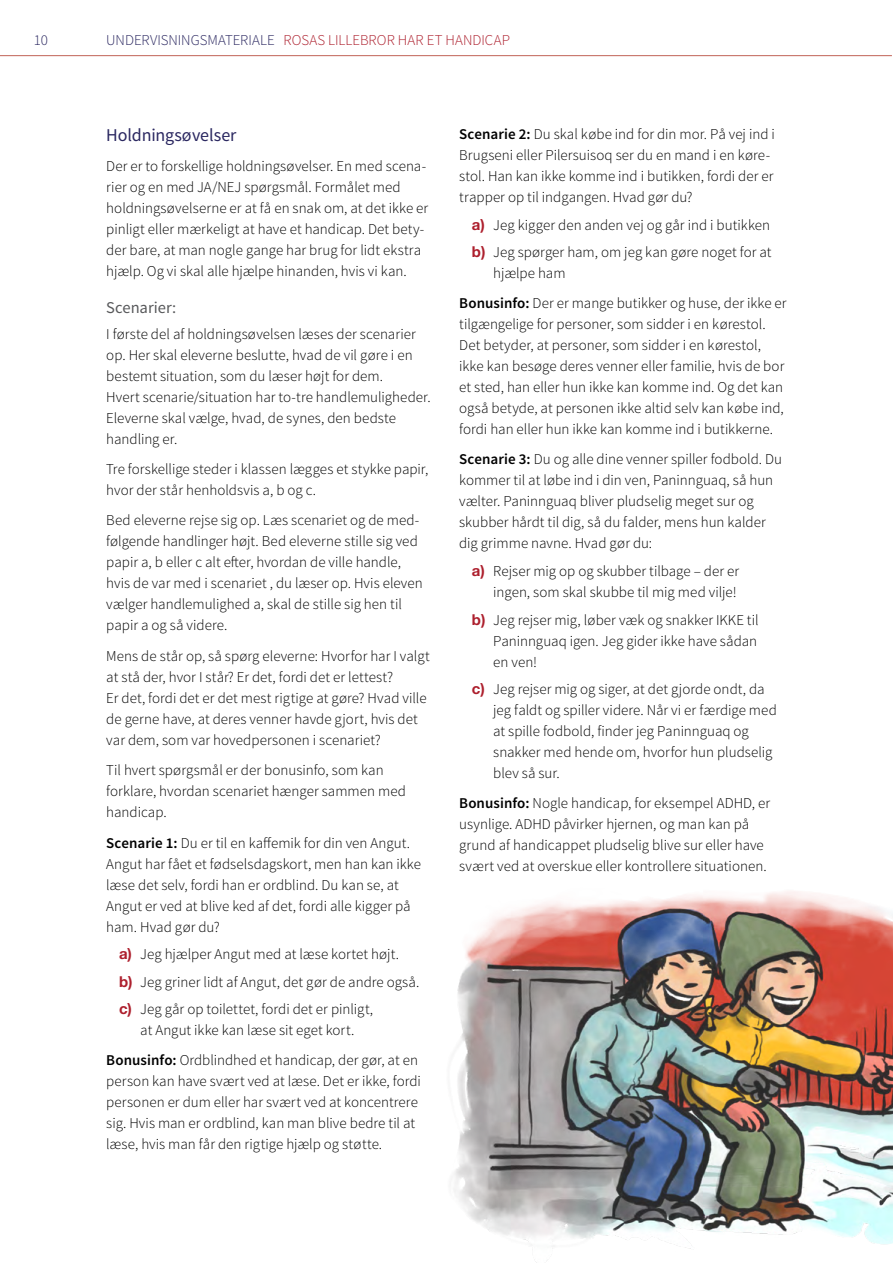
<style>
.page{position:relative;width:893px;height:1263px;background:#fff}
.page>*{position:absolute;margin:0;border:0;box-sizing:border-box;transform-origin:0 0}
.t1{font:18px "Source Sans Pro";letter-spacing:-.005em;color:#2a2760}
.t2{font:16.5px "Source Sans Pro";color:#58595b}
.t3{font:300 15px/21px "Source Sans Pro";color:#000}
.t4{font:300 15px "Source Sans Pro";letter-spacing:.005em;color:#ad1f2d}
.t5{font:300 15px "Source Sans Pro";color:#2a2760}
.s1{color:#2a2760}
.s2{font-weight:600}
.s3{font-family:"Helvetica Neue LT Std";font-weight:700;color:#ad1f2d}
</style>
<div class="page">
<img style="left:454px;top:891px;width:439px;height:372px">
<hr style="left:0;top:55px;width:892px;height:1px;background:#c16257">
<p class="t5" style="left:34px;top:31px;width:15px">10</p>
<p class="t4" style="left:106px;top:31px;width:405px"><span class="s1">UNDERVISNINGSMATERIALE</span> ROSAS LILLEBROR HAR ET HANDICAP</p>
<p class="t1" style="left:106px;top:124px;width:132px">Holdningsøvelser</p>
<p class="t3" style="left:106px;top:156px;width:324px">Der er to forskellige holdningsøvelser. En med scena&shy;rier og en med JA/NEJ spørgsmål. Formålet med holdningsøvelserne er at få en snak om, at det ikke er pinligt eller mærkeligt at have et handicap. Det bety&shy;der bare, at man nogle gange har brug for lidt ekstra hjælp. Og vi skal alle hjælpe hinanden, hvis vi kan.</p>
<p class="t2" style="left:106px;top:297px;width:71px">Scenarier:</p>
<p class="t3" style="left:106px;top:323px;width:326px">I første del af holdningsøvelsen læses der scenarier op. Her skal eleverne beslutte, hvad de vil gøre i en bestemt situation, som du læser højt for dem.<br>Hvert scenarie/situation har to-tre handlemuligheder.<br>Eleverne skal vælge, hvad, de synes, den bedste handling er.</p>
<p class="t3" style="left:106px;top:459px;width:323px">Tre forskellige steder i klassen lægges et stykke papir, hvor der står henholdsvis a, b og c.</p>
<p class="t3" style="left:106px;top:510px;width:318px">Bed eleverne rejse sig op. Læs scenariet og de med&shy;følgende handlinger højt. Bed eleverne stille sig ved papir a, b eller c alt efter, hvordan de ville handle, hvis de var med i scenariet , du læser op. Hvis eleven vælger handlemulighed a, skal de stille sig hen til papir a og så videre.</p>
<p class="t3" style="left:106px;top:645px;width:325px">Mens de står op, så spørg eleverne: Hvorfor har I valgt at stå der, hvor I står? Er det, fordi det er lettest?<br>Er det, fordi det er det mest rigtige at gøre? Hvad ville de gerne have, at deres venner havde gjort, hvis det var dem, som var hovedpersonen i scenariet?</p>
<p class="t3" style="left:106px;top:760px;width:301px">Til hvert spørgsmål er der bonusinfo, som kan forklare, hvordan scenariet hænger sammen med handicap.</p>
<p class="t3" style="left:106px;top:832px;width:316px"><span class="s2">Scenarie 1:</span> Du er til en kaffemik for din ven Angut.<br>Angut har fået et fødselsdagskort, men han kan ikke læse det selv, fordi han er ordblind. Du kan se, at Angut er ved at blive ked af det, fordi alle kigger på ham. Hvad gør du?</p>
<p class="t3" style="left:119px;top:941px;width:302px;line-height:27.5px"><span class="s3">a)</span> Jeg hjælper Angut med at læse kortet højt.<br><span class="s3">b)</span> Jeg griner lidt af Angut, det gør de andre også. <span class="s3">c)</span> Jeg går op toilettet, fordi det er pinligt,</p>
<p class="t3" style="left:106px;top:1015px;width:313px;line-height:29.8px;text-indent:34px">at Angut ikke kan læse sit eget kort.<br><span class="s2">Bonusinfo:</span> Ordblindhed et handicap, der gør, at en</p>
<p class="t3" style="left:106px;top:1070px;width:316px">person kan have svært ved at læse. Det er ikke, fordi personen er dum eller har svært ved at koncentrere sig. Hvis man er ordblind, kan man blive bedre til at læse, hvis man får den rigtige hjælp og støtte.</p>
<p class="t3" style="left:459px;top:123px;width:317px"><span class="s2">Scenarie 2:</span> Du skal købe ind for din mor. På vej ind i Brugseni eller Pilersuisoq ser du en mand i en køre&shy;stol. Han kan ikke komme ind i butikken, fordi der er trapper op til indgangen. Hvad gør du?</p>
<p class="t3" style="left:472px;top:211px;width:301px;line-height:27.3px"><span class="s3">a)</span> Jeg kigger den anden vej og går ind i butikken <span class="s3">b)</span> Jeg spørger ham, om jeg kan gøre noget for at</p>
<p class="t3" style="left:459px;top:258px;width:329px;line-height:30px;text-indent:34px">hjælpe ham<br><span class="s2">Bonusinfo:</span> Der er mange butikker og huse, der ikke er</p>
<p class="t3" style="left:459px;top:314px;width:327px">tilgængelige for personer, som sidder i en kørestol.<br>Det betyder, at personer, som sidder i en kørestol, ikke kan besøge deres venner eller familie, hvis de bor et sted, han eller hun ikke kan komme ind. Og det kan også betyde, at personen ikke altid selv kan købe ind, fordi han eller hun ikke kan komme ind i butikkerne.</p>
<p class="t3" style="left:459px;top:449px;width:324px"><span class="s2">Scenarie 3:</span> Du og alle dine venner spiller fodbold. Du kommer til at løbe ind i din ven, Paninnguaq, så hun vælter. Paninnguaq bliver pludselig meget sur og skubber hårdt til dig, så du falder, mens hun kalder dig grimme navne. Hvad gør du:</p>
<p class="t3" style="left:472px;top:561px;width:269px;text-align:right"><span class="s3">a)</span> Rejser mig op og skubber tilbage – der er ingen, som skal skubbe til mig med vilje!</p>
<p class="t3" style="left:493px;top:609px;width:267px;text-align:justify;text-indent:-21px"><span class="s3">b)</span> Jeg rejser mig, løber væk og snakker IKKE til Paninnguaq igen. Jeg gider ikke have sådan en ven!</p>
<p class="t3" style="left:493px;top:678px;width:285px;text-indent:-21px"><span class="s3">c)</span> Jeg rejser mig og siger, at det gjorde ondt, da jeg faldt og spiller videre. Når vi er færdige med at spille fodbold, finder jeg Paninnguaq og snakker med hende om, hvorfor hun pludselig blev så sur.</p>
<p class="t3" style="left:459px;top:792px;width:313px"><span class="s2">Bonusinfo:</span> Nogle handicap, for eksempel ADHD, er usynlige. ADHD påvirker hjernen, og man kan på grund af handicappet pludselig blive sur eller have svært ved at overskue eller kontrollere situationen.</p>
</div>
